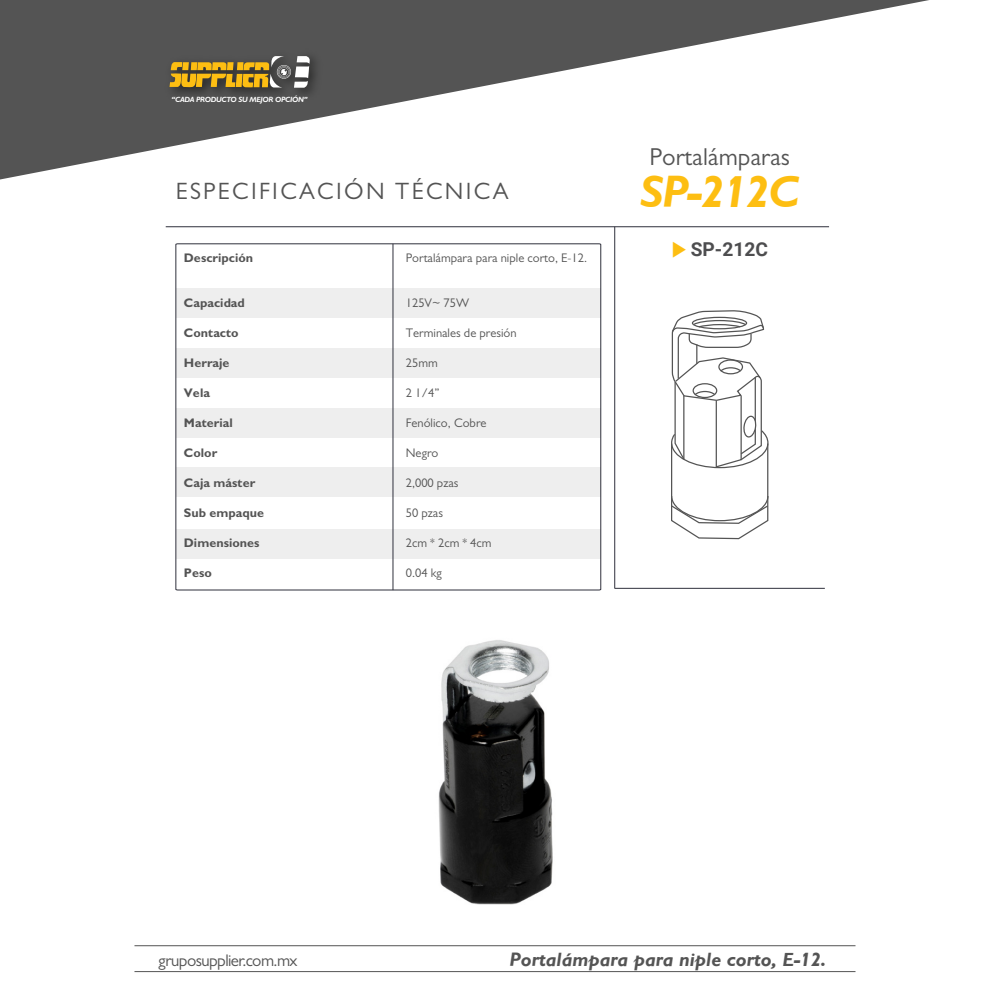
<style>
.page{position:relative;width:990px;height:990px;background:#fff}
.page>*{position:absolute;margin:0;border:0;box-sizing:border-box;transform-origin:0 0}
.t1{font:italic 700 45.38px "Gill Sans";letter-spacing:-.035em;color:#fdbe12}
.t2{font:24.62px "Gill Sans";color:#545454}
.t3{font:23.75px "Gill Sans";letter-spacing:.1em;color:#545454}
.t4{font:italic 700 19.5px "Gill Sans";color:#545454}
.t5{font:700 19.12px "Roboto";color:#4d4d4f}
.t6{font:16.88px "Gill Sans";letter-spacing:-.035em;color:#545454}
.t7{font:12.5px "Gill Sans";color:#545454}
.t8{font:700 12.5px "Gill Sans";color:#545454}
.t9{font:italic 700 7.62px "Gill Sans";letter-spacing:-.035em;color:#fff}
.s1{font-family:"Inter";font-weight:400;font-size:17.38px;color:#fdbe12}
</style>
<div class="page">
<svg style="left:0;top:0;width:929px;height:180px"></svg>
<img style="left:438px;top:640px;width:115px;height:265px">
<hr style="left:166px;top:227px;width:663px;height:1px;background:#2f303c">
<hr style="left:615px;top:588px;width:210px;height:1px;background:#2f303c">
<hr style="left:615px;top:227px;width:1px;height:361px;background:#2f303c">
<svg style="left:176px;top:244px;width:425px;height:346px"></svg>
<hr style="left:393px;top:244px;width:1px;height:346px;background:#2f303c">
<img style="left:160px;top:47px;width:166px;height:57px">
<svg style="left:170px;top:56px;width:140px;height:32px;background:#978144"></svg>
<hr style="left:134px;top:946px;width:722px;height:1px;background:#545454">
<hr style="left:134px;top:971px;width:722px;height:1px;background:#545454">
<svg style="left:671px;top:310px;width:98px;height:230px"></svg>
<p class="t9" style="left:172px;top:95px;width:137px">“CADA PRODUCTO SU MEJOR OPCIÓN”</p>
<h3 class="t3" style="left:176px;top:177px;width:334px">ESPECIFICACIÓN TÉCNICA</h3>
<p class="t8" style="left:184px;top:250px;width:71px">Descripción</p>
<p class="t8" style="left:184px;top:295px;width:62px">Capacidad</p>
<p class="t8" style="left:184px;top:325px;width:56px">Contacto</p>
<p class="t8" style="left:184px;top:355px;width:47px">Herraje</p>
<p class="t8" style="left:184px;top:385px;width:28px">Vela</p>
<p class="t8" style="left:184px;top:415px;width:50px">Material</p>
<p class="t8" style="left:184px;top:445px;width:35px">Color</p>
<p class="t8" style="left:184px;top:475px;width:73px">Caja máster</p>
<p class="t8" style="left:184px;top:505px;width:82px">Sub empaque</p>
<p class="t8" style="left:184px;top:535px;width:77px">Dimensiones</p>
<p class="t8" style="left:184px;top:565px;width:29px">Peso</p>
<p class="t7" style="left:406px;top:251px;width:183px">Portalámpara para niple corto, E-12.</p>
<p class="t7" style="left:406px;top:296px;width:65px">125V~ 75W</p>
<p class="t7" style="left:406px;top:326px;width:112px">Terminales de presión</p>
<p class="t7" style="left:406px;top:356px;width:33px">25mm</p>
<p class="t7" style="left:406px;top:386px;width:35px">2 1/4”</p>
<p class="t7" style="left:406px;top:416px;width:82px">Fenólico, Cobre</p>
<p class="t7" style="left:406px;top:446px;width:34px">Negro</p>
<p class="t7" style="left:406px;top:476px;width:54px">2,000 pzas</p>
<p class="t7" style="left:406px;top:506px;width:39px">50 pzas</p>
<p class="t7" style="left:406px;top:536px;width:87px">2cm * 2cm * 4cm</p>
<p class="t7" style="left:406px;top:566px;width:37px">0.04 kg</p>
<h2 class="t2" style="left:649px;top:142px;width:142px">Portalámparas</h2>
<h1 class="t1" style="left:640px;top:166px;width:161px">SP-212C</h1>
<h3 class="t5" style="left:672px;top:235px;width:98px"><span class="s1">▶</span> SP-212C</h3>
<h3 class="t6" style="left:159px;top:951px;width:140px">gruposupplier.com.mx</h3>
<h3 class="t4" style="left:509px;top:948px;width:318px">Portalámpara para niple corto, E-12.</h3>
</div>
